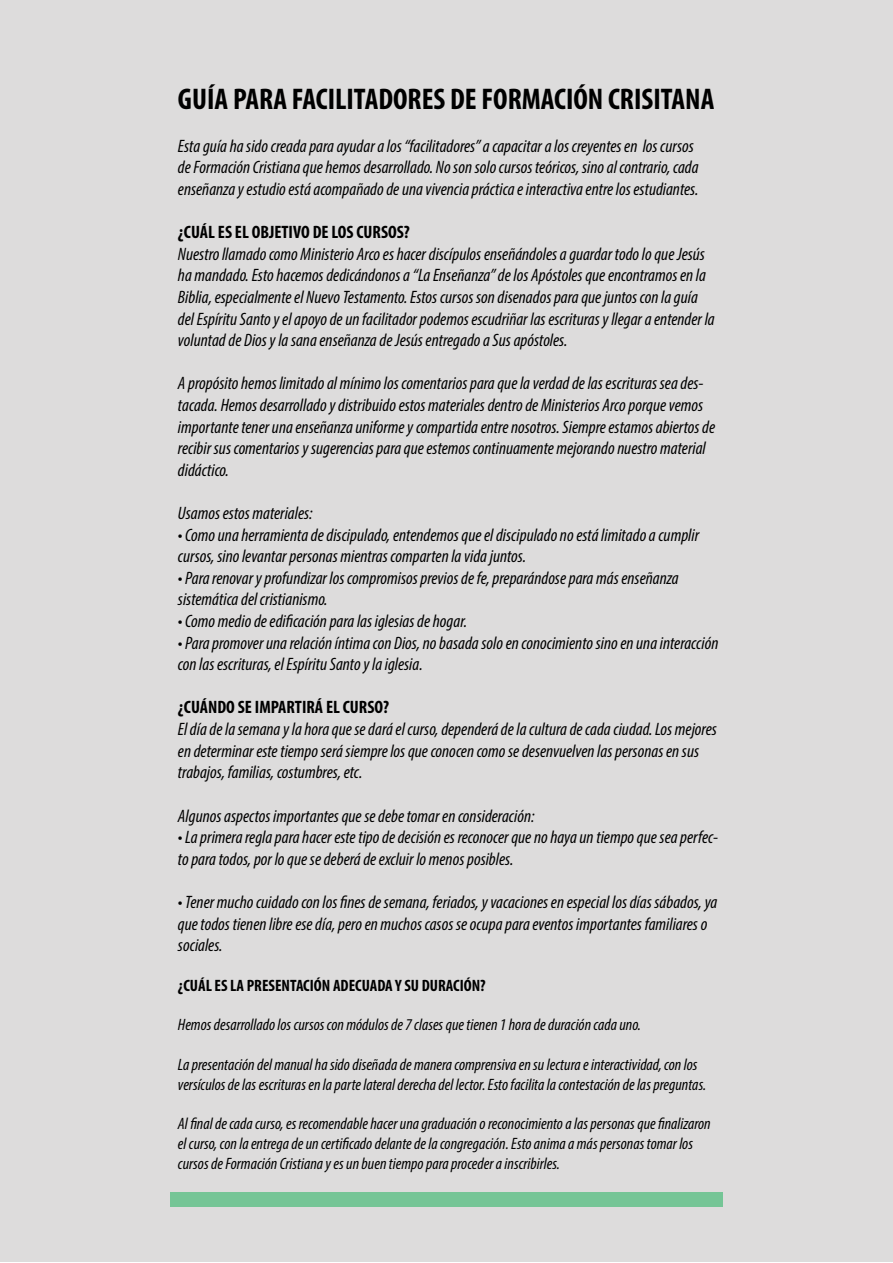
<style>
.page{position:relative;width:893px;height:1263px;background:#fff}
.page>*{position:absolute;margin:0;border:0;box-sizing:border-box;transform-origin:0 0}
.t1{font:700 condensed 30px "Myriad Pro";color:#000}
.t2{font:italic condensed 18px/21.6px "Myriad Pro";color:#000}
.t3{font:700 condensed 18px "Myriad Pro";color:#000}
.t4{font:italic condensed 16.5px/19.8px "Myriad Pro";color:#000}
.t5{font:700 condensed 16.5px "Myriad Pro";color:#000}
</style>
<div class="page">
<div style="left:0;top:1px;width:893px;height:1261px;background:#dddcdc"></div>
<div style="left:170px;top:1192px;width:553px;height:15px;background:#75c596"></div>
<h1 class="t1" style="left:178px;top:80px;width:538px">GUÍA PARA FACILITADORES DE FORMACIÓN CRISITANA</h1>
<p class="t2" style="left:178px;top:135px;width:522px">Esta guía ha sido creada para ayudar a los “facilitadores” a capacitar a los creyentes en los cursos de Formación Cristiana que hemos desarrollado. No son solo cursos teóricos, sino al contrario, cada enseñanza y estudio está acompañado de una vivencia práctica e interactiva entre los estudiantes.</p>
<p class="t3" style="left:178px;top:221px;width:233px">¿CUÁL ES EL OBJETIVO DE LOS CURSOS?</p>
<p class="t2" style="left:178px;top:243px;width:538px">Nuestro llamado como Ministerio Arco es hacer discípulos enseñándoles a guardar todo lo que Jesús ha mandado. Esto hacemos dedicándonos a “La Enseñanza” de los Apóstoles que encontramos en la Biblia, especialmente el Nuevo Testamento. Estos cursos son disenados para que juntos con la guía del Espíritu Santo y el apoyo de un facilitador podemos escudriñar las escrituras y llegar a entender la voluntad de Dios y la sana enseñanza de Jesús entregado a Sus apóstoles.</p>
<p class="t2" style="left:178px;top:372px;width:539px">A propósito hemos limitado al mínimo los comentarios para que la verdad de las escrituras sea des&shy;tacada. Hemos desarrollado y distribuido estos materiales dentro de Ministerios Arco porque vemos importante tener una enseñanza uniforme y compartida entre nosotros. Siempre estamos abiertos de recibir sus comentarios y sugerencias para que estemos continuamente mejorando nuestro material didáctico.</p>
<p class="t2" style="left:178px;top:502px;width:136px">Usamos estos materiales:</p>
<p class="t2" style="left:178px;top:524px;width:523px">• Como una herramienta de discipulado, entendemos que el discipulado no está limitado a cumplir cursos, sino levantar personas mientras comparten la vida juntos.</p>
<p class="t2" style="left:178px;top:567px;width:502px">• Para renovar y profundizar los compromisos previos de fe, preparándose para más enseñanza sistemática del cristianismo.</p>
<p class="t2" style="left:178px;top:610px;width:291px">• Como medio de edificación para las iglesias de hogar.</p>
<p class="t2" style="left:178px;top:632px;width:542px">• Para promover una relación íntima con Dios, no basada solo en conocimiento sino en una interacción con las escrituras, el Espíritu Santo y la iglesia.</p>
<p class="t3" style="left:178px;top:696px;width:213px">¿CUÁNDO SE IMPARTIRÁ EL CURSO?</p>
<p class="t2" style="left:178px;top:718px;width:540px">El día de la semana y la hora que se dará el curso, dependerá de la cultura de cada ciudad. Los mejores en determinar este tiempo será siempre los que conocen como se desenvuelven las personas en sus trabajos, familias, costumbres, etc.</p>
<p class="t2" style="left:178px;top:804px;width:358px">Algunos aspectos importantes que se debe tomar en consideración:</p>
<p class="t2" style="left:178px;top:826px;width:542px">• La primera regla para hacer este tipo de decisión es reconocer que no haya un tiempo que sea perfec&shy;to para todos, por lo que se deberá de excluir lo menos posibles.</p>
<p class="t2" style="left:178px;top:891px;width:541px">• Tener mucho cuidado con los fines de semana, feriados, y vacaciones en especial los días sábados, ya que todos tienen libre ese día, pero en muchos casos se ocupa para eventos importantes familiares o sociales.</p>
<p class="t5" style="left:178px;top:975px;width:309px">¿CUÁL ES LA PRESENTACIÓN ADECUADA Y SU DURACIÓN?</p>
<p class="t4" style="left:178px;top:1015px;width:464px">Hemos desarrollado los cursos con módulos de 7 clases que tienen 1 hora de duración cada uno.</p>
<p class="t4" style="left:178px;top:1054px;width:530px">La presentación del manual ha sido diseñada de manera comprensiva en su lectura e interactividad, con los versículos de las escrituras en la parte lateral derecha del lector. Esto facilita la contestación de las preguntas.</p>
<p class="t4" style="left:178px;top:1114px;width:534px">Al final de cada curso, es recomendable hacer una graduación o reconocimiento a las personas que finalizaron el curso, con la entrega de un certificado delante de la congregación. Esto anima a más personas tomar los cursos de Formación Cristiana y es un buen tiempo para proceder a inscribirles.</p>
</div>
